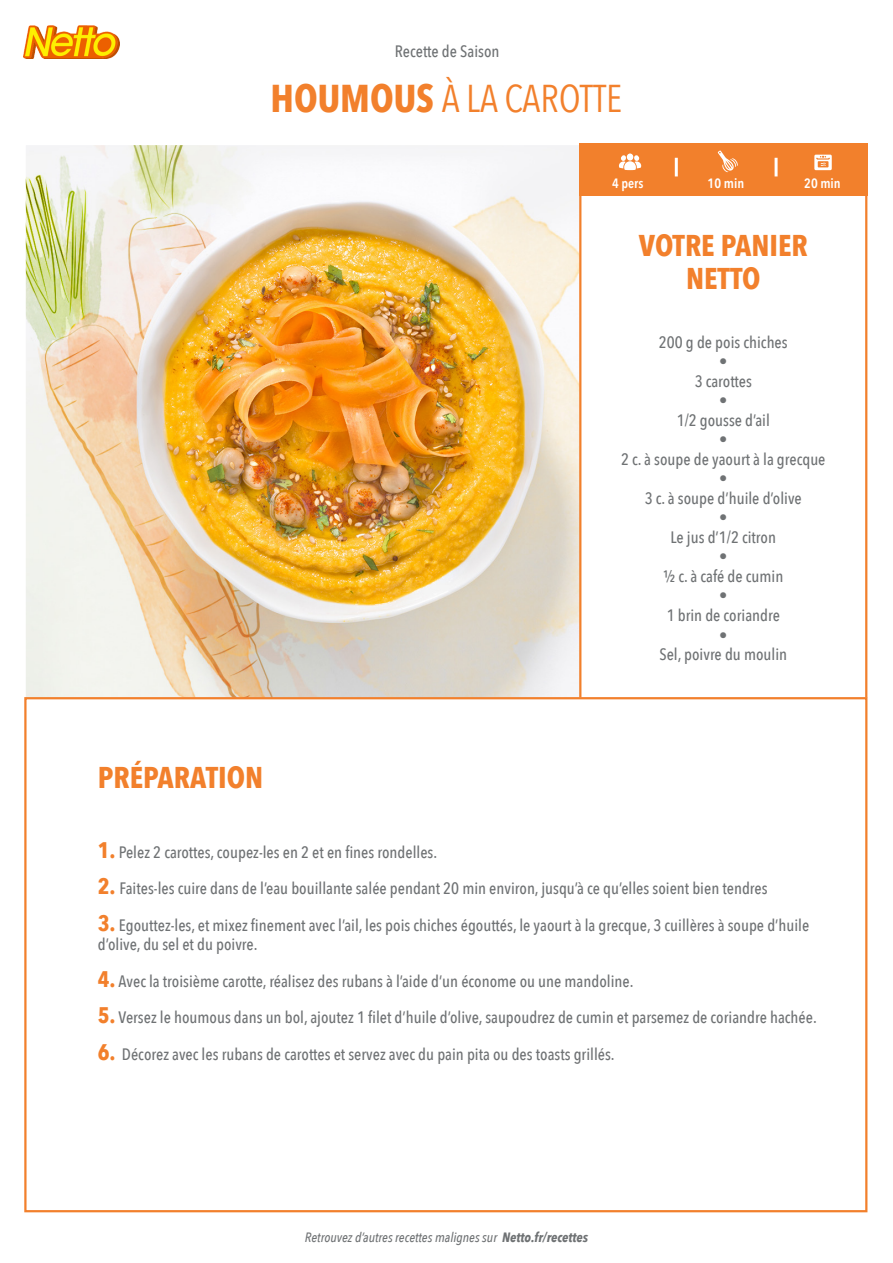
<style>
.page{position:relative;width:893px;height:1263px;background:#fff}
.page>*{position:absolute;margin:0;border:0;box-sizing:border-box;transform-origin:0 0}
.t1{font:38.7px "Avenir Next Condensed";color:#f2802c}
.t2{font:700 30px "Avenir Next Condensed";color:#f2802c}
.t3{font:500 16.5px/19.5px "Avenir Next Condensed";color:#6f7274}
.t4{font:italic 500 13.5px "Avenir Next Condensed";color:#6f7274}
.t5{font:600 13.5px "Avenir Next Condensed";color:#fff}
.s1{font-weight:700}
.s2{font-weight:700;font-size:22.5px;color:#f2802c}
</style>
<div class="page">
<img style="left:27px;top:147px;width:551px;height:549px">
<img style="left:24px;top:26px;width:96px;height:32px">
<hr style="left:579px;top:144px;width:2px;height:553px;background:#f2802c">
<hr style="left:865px;top:144px;width:2px;height:553px;background:#f2802c">
<div style="left:579px;top:144px;width:288px;height:52px;background:#f2802c"></div>
<svg style="left:619px;top:153px;width:22px;height:17px"></svg>
<svg style="left:718px;top:150px;width:20px;height:23px"></svg>
<svg style="left:814px;top:155px;width:18px;height:15px"></svg>
<hr style="left:675px;top:158px;width:3px;height:18px;background:#fff">
<hr style="left:775px;top:158px;width:3px;height:18px;background:#fff">
<p class="t3" style="left:395px;top:42px;width:106px">Recette de Saison</p>
<p class="t1" style="left:270px;top:65px;width:353px"><span class="s1">HOUMOUS</span> À LA CAROTTE</p>
<p class="t5" style="left:612px;top:171px;width:33px">4 pers</p>
<p class="t5" style="left:708px;top:171px;width:38px">10 min</p>
<p class="t5" style="left:804px;top:171px;width:38px">20 min</p>
<p class="t2" style="left:639px;top:227px;width:170px">VOTRE PANIER</p>
<p class="t2" style="left:686px;top:260px;width:76px">NETTO</p>
<p class="t2" style="left:98px;top:759px;width:167px">PRÉPARATION</p>
<p class="t3" style="left:659px;top:332px;width:130px">200 g de pois chiches</p>
<p class="t3" style="left:719px;top:352px;width:10px">•</p>
<p class="t3" style="left:695px;top:371px;width:59px">3 carottes</p>
<p class="t3" style="left:719px;top:391px;width:10px">•</p>
<p class="t3" style="left:677px;top:410px;width:95px">1/2 gousse d’ail</p>
<p class="t3" style="left:719px;top:430px;width:10px">•</p>
<p class="t3" style="left:621px;top:449px;width:206px">2 c. à soupe de yaourt à la grecque</p>
<p class="t3" style="left:719px;top:469px;width:10px">•</p>
<p class="t3" style="left:645px;top:488px;width:159px">3 c. à soupe d’huile d’olive</p>
<p class="t3" style="left:719px;top:508px;width:10px">•</p>
<p class="t3" style="left:671px;top:527px;width:107px">Le jus d’1/2 citron</p>
<p class="t3" style="left:719px;top:547px;width:10px">•</p>
<p class="t3" style="left:663px;top:566px;width:122px">½ c. à café de cumin</p>
<p class="t3" style="left:719px;top:586px;width:10px">•</p>
<p class="t3" style="left:667px;top:605px;width:115px">1 brin de coriandre</p>
<p class="t3" style="left:719px;top:625px;width:10px">•</p>
<p class="t3" style="left:659px;top:644px;width:129px">Sel, poivre du moulin</p>
<p class="t3" style="left:98px;top:842px;width:341px"><span class="s2">1.</span> Pelez 2 carottes, coupez-les en 2 et en fines rondelles.</p>
<p class="t3" style="left:98px;top:878px;width:671px"><span class="s2">2.</span> Faites-les cuire dans de l’eau bouillante salée pendant 20 min environ, jusqu’à ce qu’elles soient bien tendres</p>
<p class="t3" style="left:98px;top:915px;width:713px"><span class="s2">3.</span> Egouttez-les, et mixez finement avec l’ail, les pois chiches égouttés, le yaourt à la grecque, 3 cuillères à soupe d’huile d’olive, du sel et du poivre.</p>
<p class="t3" style="left:98px;top:971px;width:537px"><span class="s2">4.</span> Avec la troisième carotte, réalisez des rubans à l’aide d’un économe ou une mandoline.</p>
<p class="t3" style="left:98px;top:1007px;width:720px"><span class="s2">5.</span> Versez le houmous dans un bol, ajoutez 1 filet d’huile d’olive, saupoudrez de cumin et parsemez de coriandre hachée.</p>
<p class="t3" style="left:98px;top:1044px;width:518px"><span class="s2">6.</span> Décorez avec les rubans de carottes et servez avec du pain pita ou des toasts grillés.</p>
<p class="t4" style="left:305px;top:1229px;width:285px">Retrouvez d’autres recettes malignes sur <span class="s1">Netto.fr/recettes</span></p>
</div>
